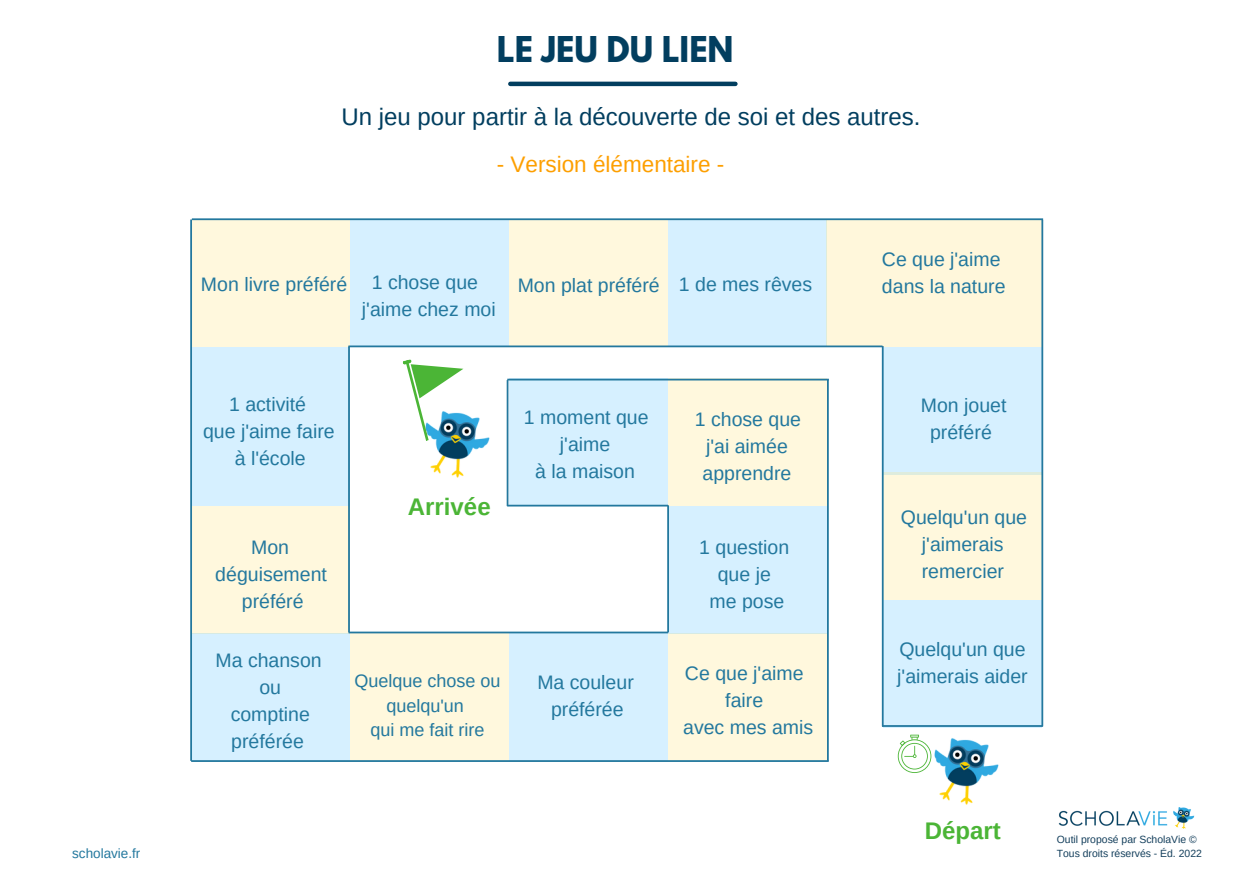
<style>
.page{position:relative;width:1233px;height:894px;background:#fff}
.page>*{position:absolute;margin:0;border:0;box-sizing:border-box;transform-origin:0 0}
.t1{font:700 31.5px "League Spartan";color:#023e5f}
.t2{font:24px "Arimo";color:#023e5f}
.t3{font:700 24px "Arimo";color:#4bb536}
.t4{font:22.5px "Arimo";color:#fd9f00}
.t5{font:19.5px/27px "Arimo";color:#23789e;text-align:center}
.t6{font:18px/24.8px "Arimo";color:#23789e;text-align:center}
.t7{font:13.5px "Arimo";color:#23789e}
.t8{font:10.35px "Arimo";color:#143f5c}
</style>
<div class="page">
<img style="left:909px;top:772px;width:86px;height:33px">
<svg style="left:190px;top:218px;width:853px;height:554px"></svg>
<img style="left:1058px;top:807px;width:137px;height:22px">
<hr style="left:510px;top:82px;width:225px;height:4px;background:#023e5f">
<h1 class="t1" style="left:497px;top:34px;width:238px">LE JEU DU LIEN</h1>
<p class="t2" style="left:342px;top:103px;width:581px">Un jeu pour partir à la découverte de soi et des autres.</p>
<p class="t4" style="left:497px;top:152px;width:229px">- Version élémentaire -</p>
<p class="t5" style="left:201px;top:271px;width:148px">Mon livre préféré</p>
<p class="t5" style="left:882px;top:246px;width:120px">Ce que j'aime</p>
<p class="t5" style="left:372px;top:269px;width:108px">1 chose que</p>
<p class="t5" style="left:518px;top:272px;width:296px">Mon plat préféré 1 de mes rêves</p>
<p class="t5" style="left:882px;top:273px;width:125px">dans la nature</p>
<p class="t5" style="left:362px;top:296px;width:135px">j'aime chez moi</p>
<p class="t5" style="left:203px;top:390px;width:133px">1 activité<br>que j'aime faire à l'école</p>
<p class="t5" style="left:215px;top:534px;width:113px">Mon déguisement préféré</p>
<p class="t5" style="left:216px;top:646px;width:108px">Ma chanson ou<br>comptine préférée</p>
<p class="t3" style="left:408px;top:493px;width:84px">Arrivée</p>
<p class="t5" style="left:524px;top:404px;width:126px">1 moment que j'aime<br>à la maison</p>
<p class="t5" style="left:695px;top:405px;width:108px">1 chose que j'ai aimée apprendre</p>
<p class="t5" style="left:699px;top:533px;width:91px">1 question que je<br>me pose</p>
<p class="t6" style="left:355px;top:668px;width:148px">Quelque chose ou quelqu'un<br>qui me fait rire</p>
<p class="t5" style="left:537px;top:668px;width:98px">Ma couleur préférée</p>
<p class="t5" style="left:683px;top:659px;width:132px">Ce que j'aime faire<br>avec mes amis</p>
<p class="t5" style="left:921px;top:391px;width:87px">Mon jouet préféré</p>
<p class="t5" style="left:901px;top:503px;width:128px">Quelqu'un que j'aimerais remercier</p>
<p class="t5" style="left:897px;top:635px;width:132px;text-align:left">Quelqu'un que j'aimerais aider</p>
<p class="t3" style="left:925px;top:816px;width:78px">Départ</p>
<p class="t8" style="left:1057px;top:833px;width:142px">Outil proposé par ScholaVie ©</p>
<p class="t7" style="left:72px;top:845px;width:70px">scholavie.fr</p>
<p class="t8" style="left:1057px;top:847px;width:147px">Tous droits réservés - Éd. 2022</p>
</div>
